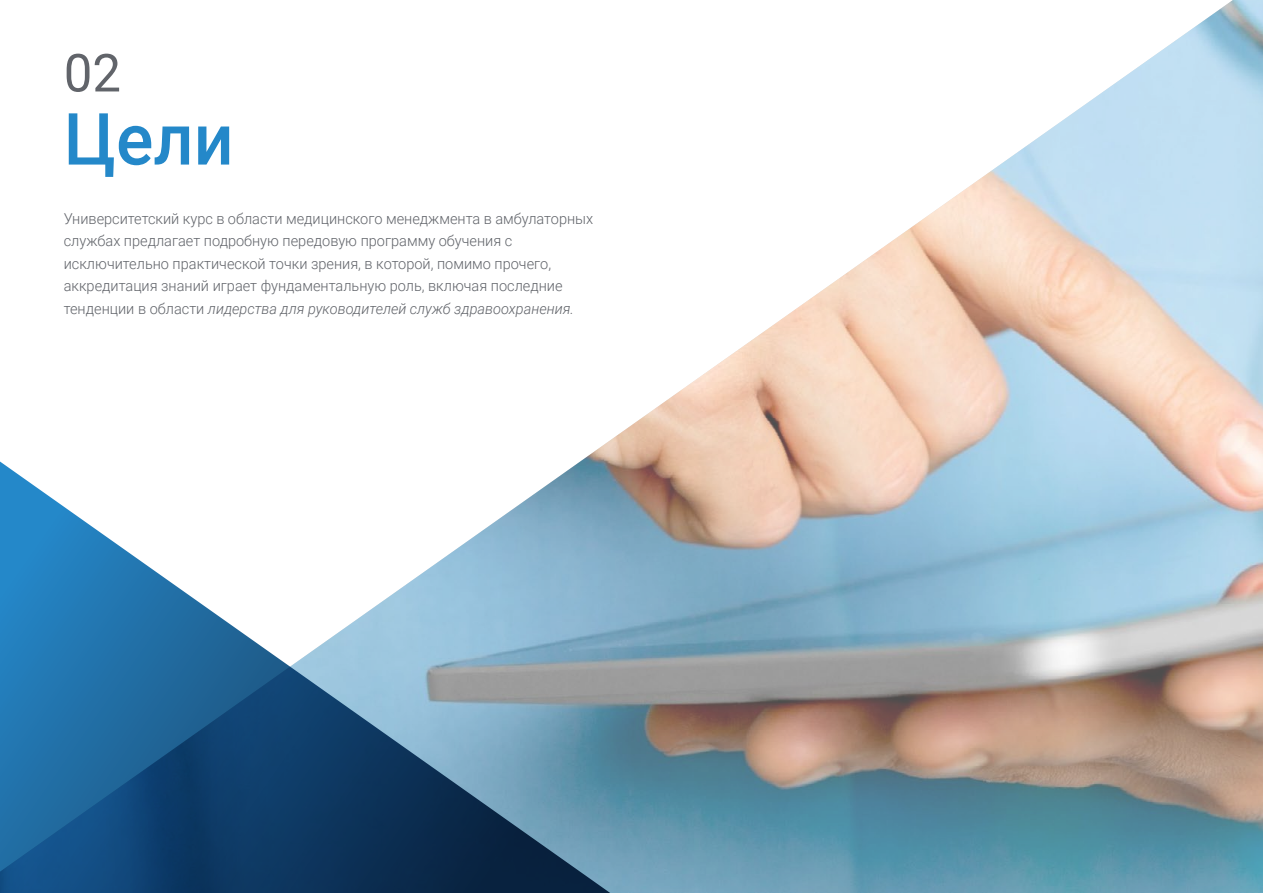
<style>
.page{position:relative;width:1263px;height:893px;background:#fff}
.page>*{position:absolute;margin:0;border:0;box-sizing:border-box;transform-origin:0 0}
.Portadilla{font:500 72px "Roboto";color:#2488c9}
.t1{font:52.5px "Roboto";color:#61646a}
.Texto_Plano{font:300 15px/22.5px "Roboto";color:#61646a}
.s1{font-style:italic}
</style>
<div class="page">
<img style="left:602px;top:0;width:661px;height:893px">
<svg style="left:0;top:446px;width:640px;height:447px"></svg>
<p class="t1" style="left:64px;top:36px;width:59px">02</p>
<p class="Portadilla" style="left:64px;top:89px;width:171px">Цели</p>
<p class="Texto_Plano" style="left:64px;top:207px;width:531px">Университетский курс в области медицинского менеджмента в амбулаторных службах предлагает подробную передовую программу обучения с исключительно практической точки зрения, в которой, помимо прочего, аккредитация знаний играет фундаментальную роль, включая последние тенденции в области <span class="s1">лидерства для руководителей служб здравоохранения.</span></p>
</div>
